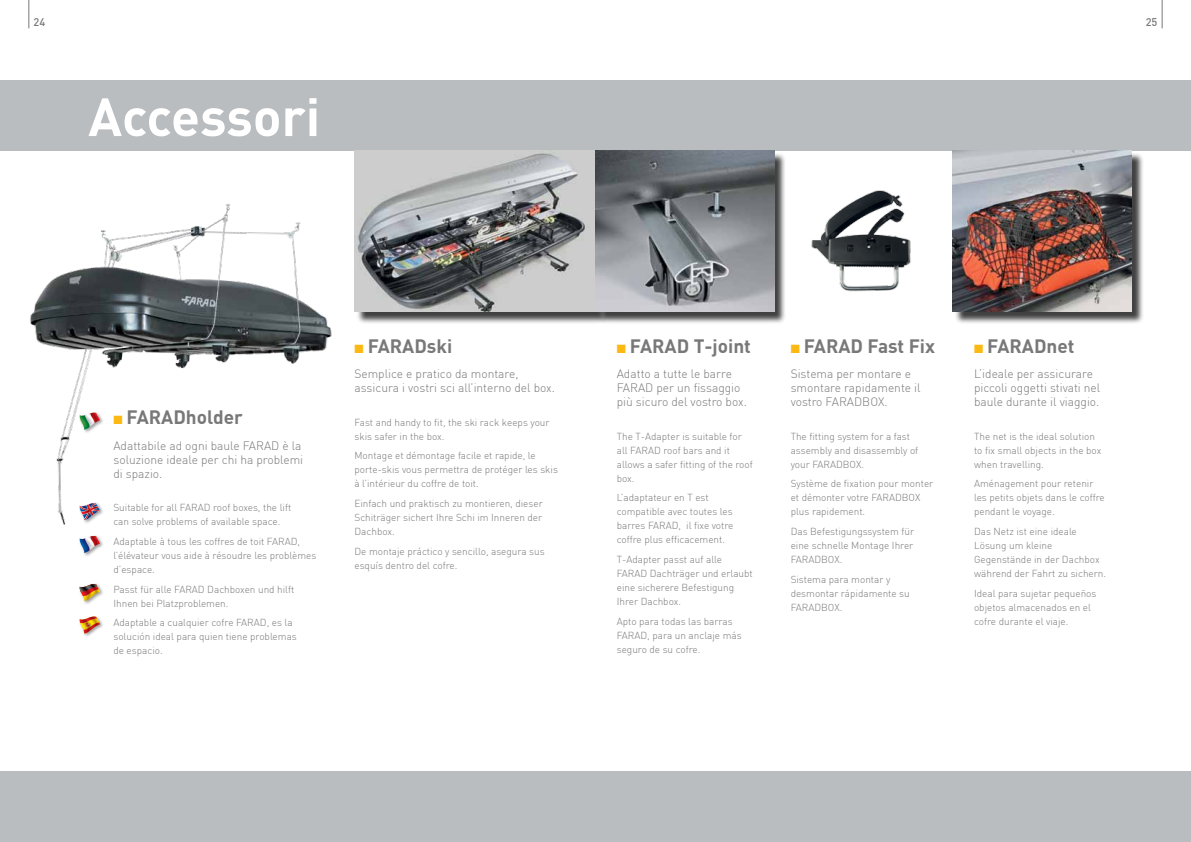
<style>
.page{position:relative;width:1191px;height:842px;background:#fff}
.page>*{position:absolute;margin:0;border:0;box-sizing:border-box;transform-origin:0 0}
.t1{font:700 53px "DIN Pro";letter-spacing:-.01em;color:#fff}
.t2{font:700 19px "DIN Pro";color:#797878}
.t3{font:300 12px/14px "DIN Pro";color:#797878}
.t4{font:500 11px "DIN Pro";color:#797878}
.t5{font:300 10px/14px "DIN Pro";color:#797878}
.s1{color:#fdb913}
</style>
<div class="page">
<div style="left:0;top:80px;width:1191px;height:71px;background:#babdc0"></div>
<div style="left:0;top:771px;width:1191px;height:71px;background:#babdc0"></div>
<div style="left:954px;top:152px;width:190px;height:172px;background:#000;opacity:.75"></div>
<img style="left:952px;top:151px;width:179px;height:161px">
<div style="left:356px;top:152px;width:252px;height:172px;background:#000;opacity:.75"></div>
<img style="left:354px;top:151px;width:420px;height:161px">
<div style="left:597px;top:152px;width:189px;height:172px;background:#000;opacity:.75"></div>
<img style="left:30px;top:204px;width:302px;height:321px">
<img style="left:811px;top:190px;width:100px;height:102px">
<div style="left:78px;top:535px;width:26px;height:22px;background:#000;opacity:.4"></div>
<svg style="left:79px;top:536px;width:21px;height:17px"></svg>
<div style="left:78px;top:502px;width:26px;height:22px;background:#000;opacity:.4"></div>
<svg style="left:79px;top:503px;width:21px;height:17px"></svg>
<div style="left:78px;top:411px;width:26px;height:23px;background:#000;opacity:.4"></div>
<svg style="left:79px;top:413px;width:21px;height:17px"></svg>
<div style="left:78px;top:583px;width:26px;height:22px;background:#000;opacity:.4"></div>
<svg style="left:79px;top:584px;width:21px;height:17px"></svg>
<div style="left:78px;top:615px;width:26px;height:23px;background:#000;opacity:.4"></div>
<svg style="left:79px;top:617px;width:21px;height:16px"></svg>
<svg style="left:28px;top:0;width:1px;height:28px"></svg>
<svg style="left:1161px;top:0;width:1px;height:28px"></svg>
<p class="t4" style="left:34px;top:15px;width:13px">24</p>
<p class="t4" style="left:1145px;top:15px;width:13px">25</p>
<h1 class="t1" style="left:88px;top:82px;width:233px">Accessori</h1>
<h2 class="t2" style="left:113px;top:405px;width:131px"><span class="s1">■</span> FARADholder</h2>
<p class="t3" style="left:113px;top:438px;width:191px">Adattabile ad ogni baule FARAD è la soluzione ideale per chi ha problemi di spazio.</p>
<p class="t5" style="left:113px;top:501px;width:179px">Suitable for all FARAD roof boxes, the lift can solve problems of available space.</p>
<p class="t5" style="left:113px;top:534px;width:204px">Adaptable à tous les coffres de toit FARAD, l’élévateur vous aide à résoudre les problèmes d’espace.</p>
<p class="t5" style="left:113px;top:582px;width:182px">Passt für alle FARAD Dachboxen und hilft<br>Ihnen bei Platzproblemen.</p>
<p class="t5" style="left:113px;top:616px;width:185px">Adaptable a cualquier cofre FARAD, es la solución ideal para quien tiene problemas de espacio.</p>
<h2 class="t2" style="left:354px;top:333px;width:99px"><span class="s1">■</span> FARADski</h2>
<p class="t3" style="left:354px;top:366px;width:202px">Semplice e pratico da montare, assicura i vostri sci all’interno del box.</p>
<p class="t5" style="left:354px;top:415px;width:197px">Fast and handy to fit, the ski rack keeps your skis safer in the box.</p>
<p class="t5" style="left:354px;top:449px;width:205px">Montage et démontage facile et rapide, le porte-skis vous permettra de protéger les skis à l’intérieur du coffre de toit.</p>
<p class="t5" style="left:354px;top:496px;width:190px;text-align:justify">Einfach und praktisch zu montieren, dieser Schiträger sichert Ihre Schi im Inneren der Dachbox.</p>
<p class="t5" style="left:354px;top:544px;width:192px">De montaje práctico y sencillo, asegura sus esquís dentro del cofre.</p>
<h2 class="t2" style="left:617px;top:333px;width:136px"><span class="s1">■</span> FARAD T-joint</h2>
<p class="t3" style="left:617px;top:366px;width:132px">Adatto a tutte le barre<br>FARAD per un fissaggio più sicuro del vostro box.</p>
<p class="t5" style="left:617px;top:429px;width:138px">The T-Adapter is suitable for all FARAD roof bars and it allows a safer fitting of the roof box.</p>
<p class="t5" style="left:617px;top:491px;width:118px">L’adaptateur en T est compatible avec toutes les barres FARAD, il fixe votre coffre plus efficacement.</p>
<p class="t5" style="left:617px;top:552px;width:138px">T-Adapter passt auf alle<br>FARAD Dachträger und erlaubt eine sicherere Befestigung<br>Ihrer Dachbox.</p>
<p class="t5" style="left:617px;top:614px;width:126px">Apto para todas las barras<br>FARAD, para un anclaje más seguro de su cofre.</p>
<h2 class="t2" style="left:790px;top:333px;width:146px"><span class="s1">■</span> FARAD Fast Fix</h2>
<p class="t3" style="left:790px;top:366px;width:131px">Sistema per montare e smontare rapidamente il vostro FARADBOX.</p>
<p class="t5" style="left:790px;top:429px;width:129px">The fitting system for a fast assembly and disassembly of your FARADBOX.</p>
<p class="t5" style="left:790px;top:477px;width:144px">Système de fixation pour monter et démonter votre FARADBOX plus rapidement.</p>
<p class="t5" style="left:790px;top:524px;width:125px;text-align:justify">Das Befestigungssystem für eine schnelle Montage Ihrer FARADBOX.</p>
<p class="t5" style="left:790px;top:572px;width:121px">Sistema para montar y desmontar rápidamente su<br>FARADBOX.</p>
<h2 class="t2" style="left:974px;top:333px;width:102px"><span class="s1">■</span> FARADnet</h2>
<p class="t3" style="left:974px;top:366px;width:128px">L’ideale per assicurare piccoli oggetti stivati nel baule durante il viaggio.</p>
<p class="t5" style="left:974px;top:429px;width:129px">The net is the ideal solution to fix small objects in the box when travelling.</p>
<p class="t5" style="left:974px;top:477px;width:132px">Aménagement pour retenir les petits objets dans le coffre pendant le voyage.</p>
<p class="t5" style="left:974px;top:524px;width:134px">Das Netz ist eine ideale<br>Lösung um kleine<br>Gegenstände in der Dachbox während der Fahrt zu sichern.</p>
<p class="t5" style="left:974px;top:586px;width:124px">Ideal para sujetar pequeños objetos almacenados en el cofre durante el viaje.</p>
</div>
